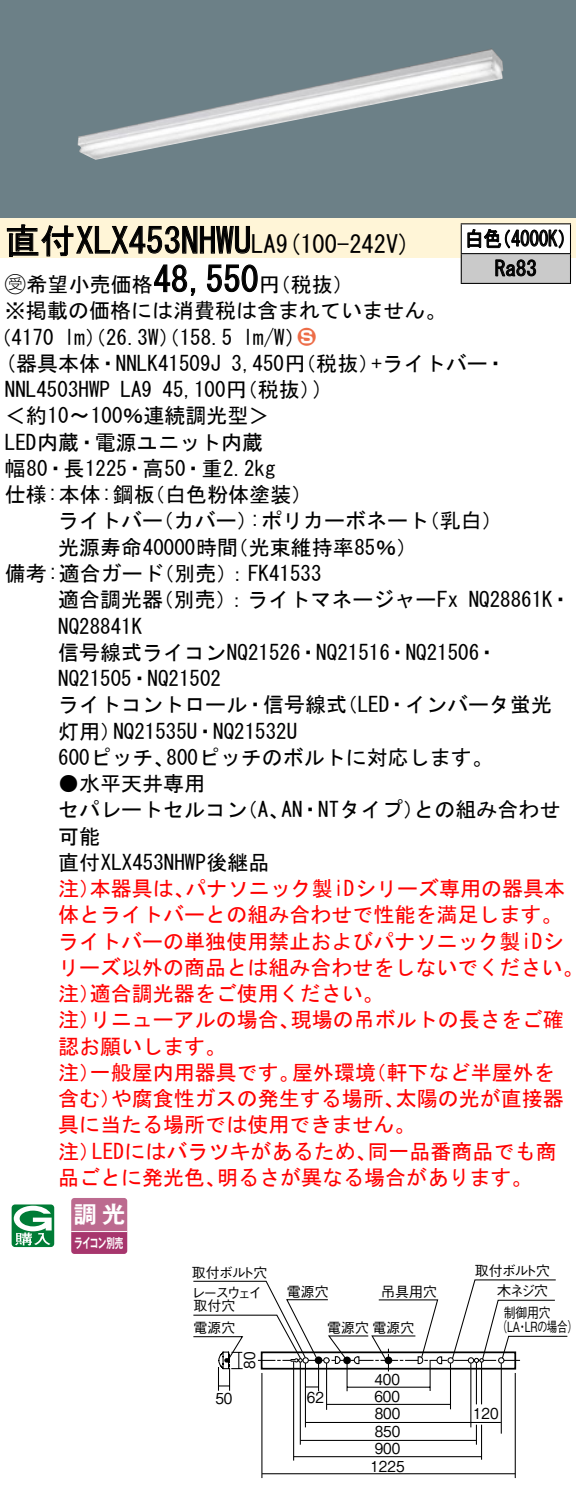
<style>
.page{position:relative;width:576px;height:1488px;background:#fff}
.page>*{position:absolute;margin:0;border:0;box-sizing:border-box;transform-origin:0 0}
.t1{font:35px "MS Gothic";color:#000}
.t2{font:24.5px "MS Gothic";color:#000}
.t3{font:23.1px "Gothic MB101 Pro De Bold 90 pv RKSJ H";color:#fff}
.t4{font:21px/26.2px "MS Gothic";color:#000}
.t5{font:21px/26.2px "MS Gothic";color:#f00}
.t6{font:21px/29.8px "MS Gothic";color:#000;scale:.88 1}
.t7{font:21px "Ford Classification 1";color:#ed6d48}
.t8{font:15.05px/17.2px "Gothic BBB Pro Medium 90 pv RKSJ H";color:#000;scale:.9 1}
.t9{font:14px "Gothic BBB Pro Medium 90 pv RKSJ H";letter-spacing:-.02em;color:#000}
.t10{font:14px/14px "Gothic BBB Pro Medium 90 pv RKSJ H";letter-spacing:-.02em;color:#000;scale:.85 1}
.t11{font:14px "Gothic BBB Pro Medium 90 pv RKSJ H";letter-spacing:-.02em;color:#000;scale:.75 1}
.t12{font:13.3px "Gothic MB101 Pro De Bold 90 pv RKSJ H";letter-spacing:-.05em;color:#fff;scale:.65 1}
.s1{font-size:24.5px}
.s2{font-family:"Ford Classification 1"}
.s3{color:#fff}
</style>
<div class="page">
<div style="left:0;top:0;width:575px;height:218px;background:#6c8087"></div>
<img style="left:78px;top:48px;width:425px;height:112px">
<div style="left:0;top:218px;width:575px;height:40px;background:#fff5d7"></div>
<svg style="left:6px;top:224px;width:244px;height:33px"></svg>
<svg style="left:154px;top:264px;width:42px;height:32px"></svg>
<svg style="left:207px;top:264px;width:51px;height:29px"></svg>
<svg style="left:12px;top:1204px;width:42px;height:43px"></svg>
<svg style="left:71px;top:1198px;width:56px;height:55px;background:#b45682"></svg>
<hr style="left:71px;top:1230px;width:56px;height:2px;background:#fff">
<div style="left:461px;top:224px;width:109px;height:30px;background:#fff"></div>
<div style="left:461px;top:254px;width:109px;height:29px;background:#cacaca"></div>
<hr style="left:460px;top:223px;width:110px;height:1px;background:#000">
<hr style="left:569px;top:224px;width:2px;height:29px;background:#000">
<hr style="left:460px;top:253px;width:110px;height:1px;background:#000">
<svg style="left:460px;top:224px;width:1px;height:59px"></svg>
<hr style="left:569px;top:254px;width:2px;height:29px;background:#000">
<hr style="left:460px;top:283px;width:110px;height:1px;background:#000">
<svg style="left:467px;top:229px;width:96px;height:20px"></svg>
<svg style="left:495px;top:259px;width:41px;height:17px"></svg>
<hr style="left:346px;top:1361px;width:1px;height:30px;background:#000">
<hr style="left:326px;top:1361px;width:1px;height:48px;background:#000">
<hr style="left:318px;top:1361px;width:1px;height:30px;background:#000">
<hr style="left:305px;top:1362px;width:1px;height:65px;background:#000">
<hr style="left:299px;top:1362px;width:2px;height:82px;background:#000">
<hr style="left:475px;top:1424px;width:2px;height:20px;background:#000">
<hr style="left:470px;top:1363px;width:1px;height:64px;background:#000">
<hr style="left:293px;top:1361px;width:1px;height:99px;background:#000">
<hr style="left:480px;top:1424px;width:2px;height:35px;background:#000">
<hr style="left:475px;top:1362px;width:2px;height:42px;background:#000">
<hr style="left:480px;top:1361px;width:2px;height:43px;background:#000">
<hr style="left:261px;top:1372px;width:1px;height:105px;background:#000">
<hr style="left:514px;top:1372px;width:1px;height:105px;background:#000">
<hr style="left:326px;top:1403px;width:124px;height:1px;background:#000">
<hr style="left:305px;top:1421px;width:165px;height:2px;background:#000">
<hr style="left:300px;top:1439px;width:176px;height:1px;background:#000">
<hr style="left:293px;top:1456px;width:188px;height:1px;background:#000">
<hr style="left:262px;top:1473px;width:253px;height:1px;background:#000">
<hr style="left:449px;top:1362px;width:2px;height:47px;background:#000">
<svg style="left:193px;top:1279px;width:375px;height:111px"></svg>
<hr style="left:500px;top:1363px;width:1px;height:70px;background:#000">
<hr style="left:471px;top:1421px;width:29px;height:2px;background:#000">
<h1 class="t1" style="left:5px;top:223px;width:272px">直付XLX453NHWU<span class="s1">LA</span></h1>
<p class="t4" style="left:259px;top:271px;width:96px">（円税抜(</p>
<p class="t2" style="left:276px;top:232px;width:136px">(9 100-242 (V</p>
<h1 class="t1" style="left:153px;top:262px;width:106px">48,550</h1>
<p class="t4" style="left:5px;top:271px;width:442px"><span class="s2">B</span>希望小売価格<br>※掲載の価格には消費税は含まれていません。</p>
<p class="t7" style="left:298px;top:326px;width:19px">2<span class="s3">3</span></p>
<p class="t4" style="left:243px;top:324px;width:64px">l m (W/</p>
<p class="t4" style="left:-9px;top:324px;width:65px">（4170</p>
<p class="t4" style="left:64px;top:324px;width:169px">lm）（26.3 ）（W 158.5</p>
<p class="t6" style="left:494px;top:224px;width:49px;text-indent:-30px">白色<br>Ra83</p>
<p class="t6" style="left:492px;top:224px;width:96px">（4000 (K</p>
<p class="t4" style="left:5px;top:350px;width:217px">(器具本体・NNLK41509J</p>
<p class="t4" style="left:371px;top:350px;width:136px">+ライトバー・</p>
<p class="t4" style="left:231px;top:350px;width:149px">3,450 （円税抜）</p>
<p class="t4" style="left:162px;top:376px;width:160px">45,100 （円税抜(</p>
<p class="t4" style="left:313px;top:376px;width:12px">(</p>
<p class="t4" style="left:5px;top:376px;width:106px">NNL4503HWP</p>
<p class="t4" style="left:5px;top:403px;width:266px">＜約10〜100％連続調光型&lt;</p>
<p class="t4" style="left:5px;top:429px;width:259px">LED内蔵・電源ユニット内蔵</p>
<p class="t4" style="left:5px;top:455px;width:272px">幅80・長1225・高50・重2.2kg</p>
<p class="t4" style="left:144px;top:481px;width:170px">（白色粉体塗装(</p>
<p class="t4" style="left:120px;top:376px;width:33px">LA9</p>
<p class="t4" style="left:5px;top:481px;width:151px">仕様:本体:鋼板</p>
<p class="t4" style="left:58px;top:508px;width:106px">ライトバー</p>
<p class="t4" style="left:153px;top:508px;width:106px">（カバー）</p>
<p class="t4" style="left:250px;top:508px;width:181px">:ポリカーボネート</p>
<p class="t4" style="left:418px;top:508px;width:85px">（乳白(</p>
<p class="t4" style="left:153px;top:534px;width:169px;text-indent:-95px">光源寿命40000時間<br>（別売：） FK41533</p>
<p class="t4" style="left:227px;top:534px;width:191px">（光束維持率85％(</p>
<p class="t4" style="left:5px;top:560px;width:160px">備考:適合ガード</p>
<p class="t4" style="left:153px;top:586px;width:307px">（別売：）ライトマネージャーFx</p>
<p class="t4" style="left:58px;top:586px;width:106px">適合調光器</p>
<p class="t4" style="left:58px;top:613px;width:85px">NQ28841K</p>
<p class="t4" style="left:58px;top:639px;width:441px">信号線式ライコンNQ21526・NQ21516・NQ21506・</p>
<p class="t4" style="left:58px;top:665px;width:164px">NQ21505・NQ21502</p>
<p class="t4" style="left:336px;top:691px;width:217px">（LED・インバータ蛍光</p>
<p class="t4" style="left:468px;top:586px;width:104px">NQ28861 ・K</p>
<p class="t4" style="left:58px;top:691px;width:290px;text-align:center">ライトコントロール・信号線式<br>NQ21535 ・U NQ21532U</p>
<p class="t4" style="left:58px;top:718px;width:64px">灯用）</p>
<p class="t4" style="left:166px;top:744px;width:328px">800ピッチのボルトに対応します。</p>
<p class="t4" style="left:58px;top:744px;width:118px">600ピッチ、</p>
<p class="t4" style="left:58px;top:770px;width:148px">●水平天井専用</p>
<p class="t4" style="left:281px;top:796px;width:144px">AN・NTタイプ）</p>
<p class="t4" style="left:413px;top:796px;width:148px">との組み合わせ</p>
<p class="t4" style="left:58px;top:796px;width:213px">セパレートセルコン可能<br>直付XLX453NHWP後継品</p>
<p class="t5" style="left:185px;top:875px;width:381px">パナソニック製iDシリーズ専用の器具本</p>
<p class="t4" style="left:237px;top:796px;width:54px">（、A</p>
<p class="t5" style="left:58px;top:875px;width:43px">注）</p>
<p class="t5" style="left:58px;top:901px;width:505px">体とライトバーとの組み合わせで性能を満足します。</p>
<p class="t5" style="left:58px;top:928px;width:507px">ライトバーの単独使用禁止およびパナソニック製iDシ</p>
<p class="t5" style="left:58px;top:954px;width:526px">リーズ以外の商品とは組み合わせをしないでください。</p>
<p class="t5" style="left:90px;top:980px;width:295px">適合調光器をご使用ください。</p>
<p class="t5" style="left:90px;top:875px;width:106px">本器具は、</p>
<p class="t5" style="left:58px;top:980px;width:43px">注）</p>
<p class="t5" style="left:290px;top:1006px;width:275px">現場の吊ボルトの長さをご確</p>
<p class="t5" style="left:58px;top:1006px;width:169px">注）<br>認お願いします。</p>
<p class="t5" style="left:90px;top:1006px;width:211px">リニューアルの場合、</p>
<p class="t5" style="left:90px;top:1059px;width:211px">一般屋内用器具です。</p>
<p class="t5" style="left:292px;top:1059px;width:85px">屋外環境</p>
<p class="t5" style="left:365px;top:1059px;width:190px">（軒下など半屋外を</p>
<p class="t5" style="left:58px;top:1059px;width:43px">注）</p>
<p class="t5" style="left:111px;top:1085px;width:295px">や腐食性ガスの発生する場所、</p>
<p class="t5" style="left:395px;top:1085px;width:170px">太陽の光が直接器</p>
<p class="t5" style="left:58px;top:1085px;width:64px">含む）</p>
<p class="t5" style="left:58px;top:1111px;width:358px">具に当たる場所では使用できません。</p>
<p class="t5" style="left:367px;top:1138px;width:190px">同一品番商品でも商</p>
<p class="t5" style="left:92px;top:1138px;width:286px">LEDにはバラツキがあるため、</p>
<p class="t5" style="left:58px;top:1138px;width:43px">注）</p>
<p class="t5" style="left:58px;top:1164px;width:169px">品ごとに発光色、</p>
<p class="t5" style="left:217px;top:1164px;width:317px">明るさが異なる場合があります。</p>
<p class="t3" style="left:74px;top:1195px;width:53px">調光</p>
<p class="t12" style="left:74px;top:1231px;width:77px">ライコン別売</p>
<p class="t9" style="left:192px;top:1261px;width:77px">取付ボルト穴</p>
<p class="t9" style="left:191px;top:1281px;width:72px">レースウェイ</p>
<p class="t9" style="left:193px;top:1294px;width:43px">取付穴</p>
<p class="t9" style="left:193px;top:1316px;width:43px">電源穴</p>
<p class="t8" style="left:239px;top:1368px;width:20px;rotate:-90deg">80</p>
<p class="t8" style="left:215px;top:1387px;width:20px">50</p>
<p class="t9" style="left:287px;top:1280px;width:43px">電源穴</p>
<p class="t9" style="left:381px;top:1280px;width:57px">吊具用穴</p>
<p class="t9" style="left:327px;top:1316px;width:89px">電源穴電源穴</p>
<p class="t8" style="left:307px;top:1386px;width:20px">62</p>
<p class="t8" style="left:374px;top:1368px;width:30px">400</p>
<p class="t8" style="left:374px;top:1386px;width:30px">600</p>
<p class="t8" style="left:374px;top:1420px;width:30px">850</p>
<p class="t8" style="left:374px;top:1403px;width:30px">800</p>
<p class="t8" style="left:370px;top:1438px;width:39px">900<br>1225</p>
<p class="t9" style="left:474px;top:1259px;width:77px">取付ボルト穴</p>
<p class="t9" style="left:497px;top:1279px;width:53px">木ネジ穴</p>
<p class="t10" style="left:496px;top:1304px;width:97px;text-indent:7px">制御用穴<br>（LA LRの場合(</p>
<p class="t11" style="left:517px;top:1315px;width:15px">・</p>
<p class="t8" style="left:473px;top:1403px;width:30px">120</p>
</div>
